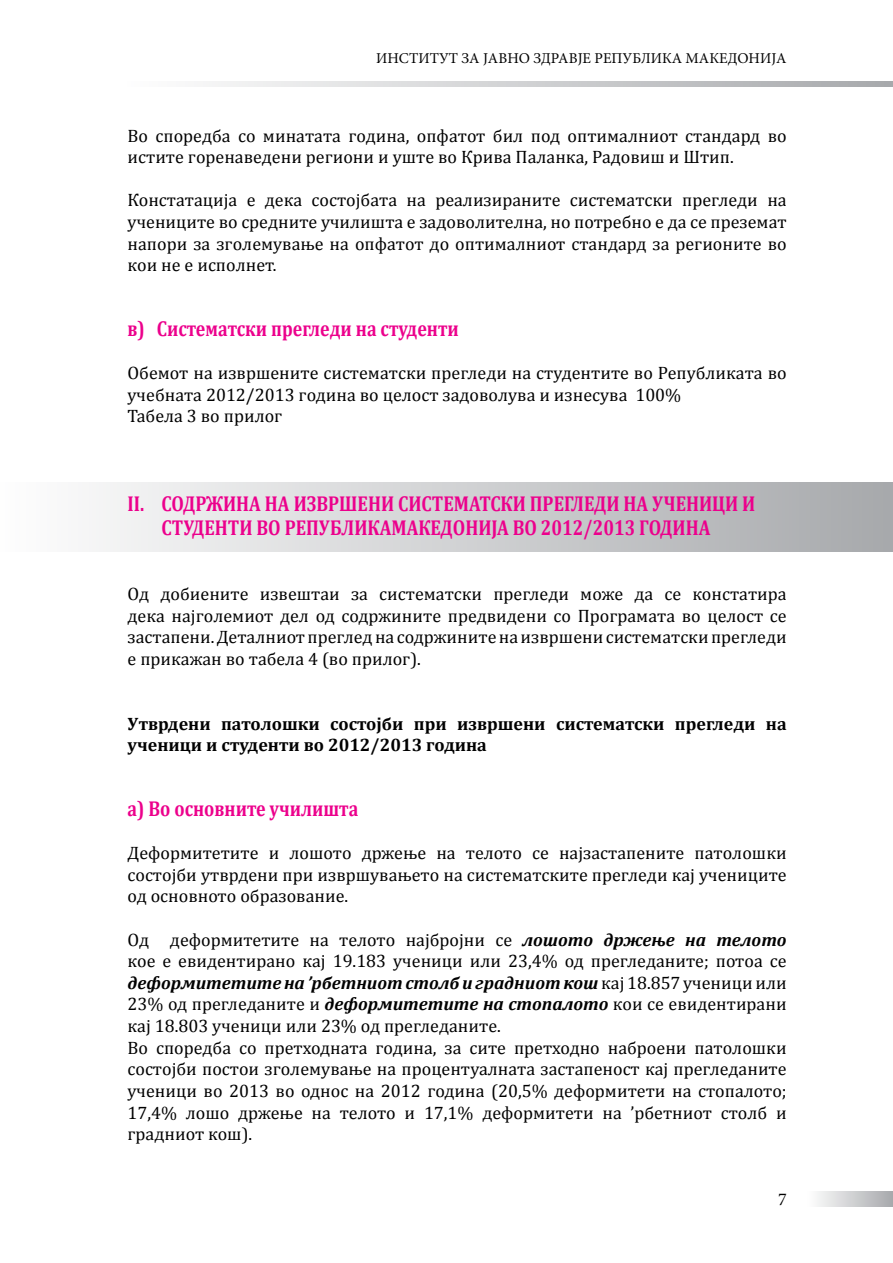
<style>
.page{position:relative;width:893px;height:1263px;background:#fff}
.page>*{position:absolute;margin:0;border:0;box-sizing:border-box;transform-origin:0 0}
.t1{font:700 21.6px/24px "Cambria";color:#ec008c;text-align:center;scale:.83 1}
.t2{font:18px/21.6px "Cambria";color:#000}
.t3{font:700 18px/21.6px "Cambria";color:#000}
.t4{font:18px "Minion Pro";color:#000}
.t5{font:15px "Minion Pro";color:#000}
.s1{font-weight:700;font-style:italic}
</style>
<div class="page">
<svg style="left:209px;top:81px;width:684px;height:6px;background:#cdced0"></svg>
<div style="left:808px;top:1191px;width:85px;height:16px;background:linear-gradient(to right,#fefefe,#a7a9ac)"></div>
<div style="left:1px;top:482px;width:892px;height:70px;background:linear-gradient(to right,#fefefe,#a7a9ac)"></div>
<p class="t5" style="left:376px;top:48px;width:412px">ИНСТИТУТ ЗА ЈАВНО ЗДРАВЈЕ РЕПУБЛИКА МАКЕДОНИЈА</p>
<p class="t2" style="left:128px;top:125px;width:661px">Во споредба со минатата година, опфатот бил под оптималниот стандард во истите горенаведени региони и уште во Крива Паланка, Радовиш и Штип.</p>
<p class="t2" style="left:128px;top:189px;width:661px;text-align:justify">Констатација е дека состојбата на реализираните систематски прегледи на учениците во средните училишта е задоволителна, но потребно е да се преземат напори за зголемување на опфатот до оптималниот стандард за регионите во кои не е исполнет.</p>
<p class="t1" style="left:128px;top:316px;width:401px">в) Систематски прегледи на студенти</p>
<p class="t2" style="left:128px;top:362px;width:661px">Обемот на извршените систематски прегледи на студентите во Републиката во учебната 2012/2013 година во целост задоволува и изнесува 100%<br>Табела 3 во прилог</p>
<p class="t1" style="left:128px;top:491px;width:758px">II. СОДРЖИНА НА ИЗВРШЕНИ СИСТЕМАТСКИ ПРЕГЛЕДИ НА УЧЕНИЦИ И<br>СТУДЕНТИ ВО РЕПУБЛИКАМАКЕДОНИЈА ВО 2012/2013 ГОДИНА</p>
<p class="t2" style="left:128px;top:583px;width:661px;text-align:justify">Од добиените извештаи за систематски прегледи може да се констатира дека најголемиот дел од содржините предвидени со Програмата во целост се застапени.Деталниотпрегледна содржинитенаизвршенисистематскипрегледи е прикажан во табела 4 (во прилог).</p>
<p class="t3" style="left:128px;top:712px;width:661px">Утврдени патолошки состојби при извршени систематски прегледи на ученици и студенти во 2012/2013 година</p>
<p class="t1" style="left:128px;top:796px;width:279px">а) Во основните училишта</p>
<p class="t2" style="left:128px;top:842px;width:661px;text-align:justify">Деформитетите и лошото држење на телото се најзастапените патолошки состојби утврдени при извршувањето на систематските прегледи кај учениците од основното образование.</p>
<p class="t2" style="left:128px;top:929px;width:661px">Од деформитетите на телото најбројни се <span class="s1">лошото држење на телото </span>кое е евидентирано кај 19.183 ученици или 23,4% од прегледаните; потоа се <span class="s1">деформитетите на ’рбетниот столб и градниот кош</span> кај 18.857 ученициили 23% од прегледаните и <span class="s1">деформитетите на стопалото</span> кои се евидентирани кај 18.803 ученици или 23% од прегледаните.<br>Во споредба со претходната година, за сите претходно наброени патолошки состојби постои зголемување на процентуалната застапеност кај прегледаните ученици во 2013 во однос на 2012 година (20,5% деформитети на стопалото; 17,4% лошо држење на телото и 17,1% деформитети на ’рбетниот столб и градниот кош).</p>
<p class="t4" style="left:778px;top:1187px;width:10px">7</p>
</div>
